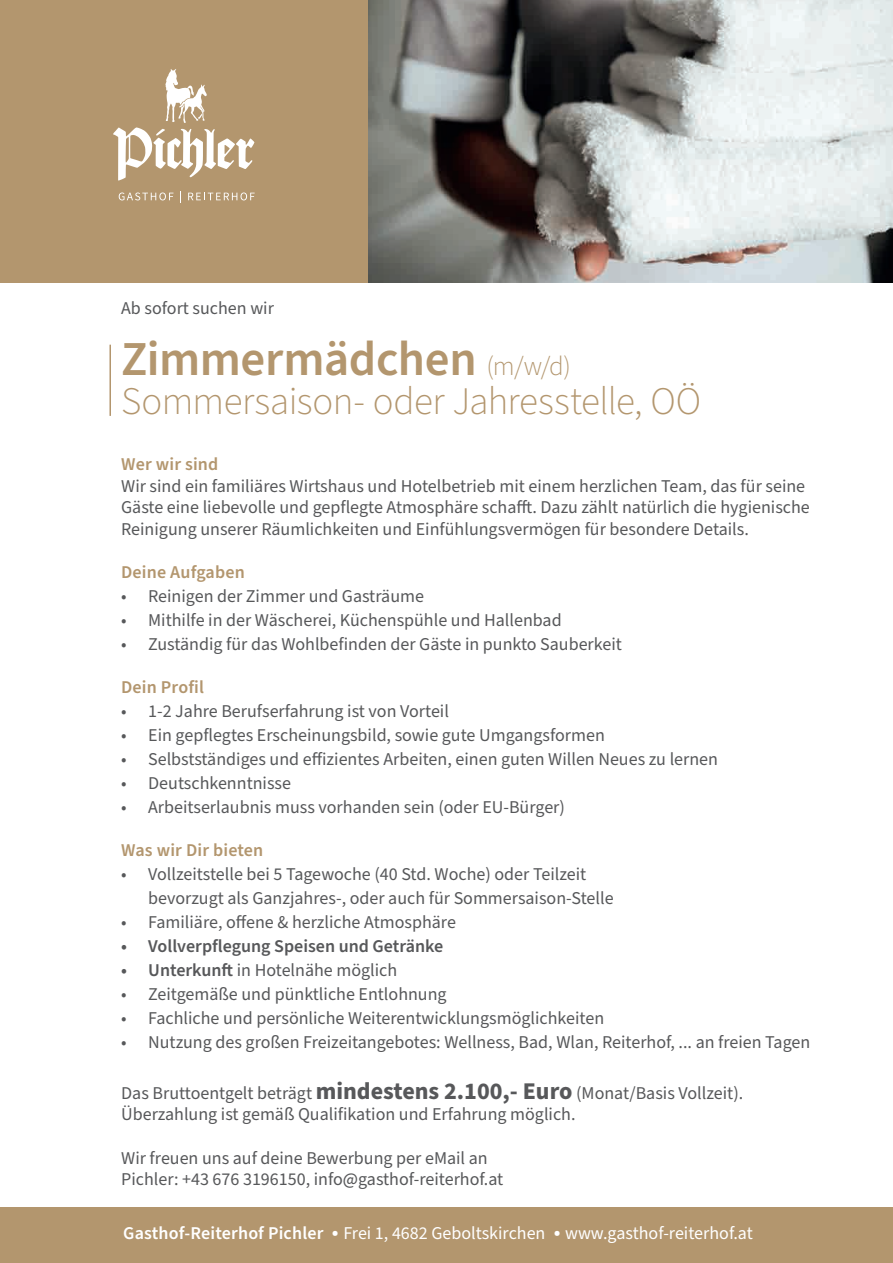
<style>
.page{position:relative;width:893px;height:1263px;background:#fff}
.page>*{position:absolute;margin:0;border:0;box-sizing:border-box;transform-origin:0 0}
.t1{font:600 48.75px "Source Sans Pro";letter-spacing:-.01em;color:#b3966e}
.t2{font:300 39px "Source Sans Pro";letter-spacing:-.015em;color:#b3966e}
.t3{font:18px/21.6px "Source Sans Pro";color:#57585a}
.t4{font:18px "Source Sans Pro";color:#fff}
.t5{font:600 18px "Source Sans Pro";letter-spacing:.01em;color:#b3966e}
.t6{font:600 18px "Source Sans Pro";color:#57585a}
.s1{font-weight:300;font-size:27px}
.s2{font-weight:600}
.s3{font-weight:700;font-size:24px}
.s4{font-family:"PT Sans"}
</style>
<div class="page">
<div style="left:0;top:0;width:368px;height:283px;background:#b3966e"></div>
<img style="left:369px;top:0;width:524px;height:282px">
<hr style="left:109px;top:345px;width:2px;height:71px;background:#b3966e">
<svg style="left:113px;top:69px;width:141px;height:112px"></svg>
<svg style="left:119px;top:192px;width:54px;height:8px"></svg>
<svg style="left:180px;top:191px;width:1px;height:12px"></svg>
<svg style="left:188px;top:192px;width:67px;height:8px"></svg>
<div style="left:0;top:1208px;width:893px;height:55px;background:#b3966e"></div>
<p class="t3" style="left:121px;top:298px;width:154px">Ab sofort suchen wir</p>
<h1 class="t1" style="left:121px;top:326px;width:451px">Zimmermädchen <span class="s1">(m/w/d)</span></h1>
<h2 class="t2" style="left:121px;top:375px;width:581px">Sommersaison- oder Jahresstelle, OÖ</h2>
<p class="t5" style="left:121px;top:452px;width:99px">Wer wir sind</p>
<p class="t3" style="left:121px;top:475px;width:690px">Wir sind ein familiäres Wirtshaus und Hotelbetrieb mit einem herzlichen Team, das für seine<br>Gäste eine liebevolle und gepflegte Atmosphäre schafft. Dazu zählt natürlich die hygienische<br>Reinigung unserer Räumlichkeiten und Einfühlungsvermögen für besondere Details.</p>
<p class="t5" style="left:121px;top:560px;width:125px">Deine Aufgaben</p>
<p class="t3" style="left:121px;top:586px;width:304px">• Reinigen der Zimmer und Gasträume</p>
<p class="t3" style="left:121px;top:610px;width:442px">• Mithilfe in der Wäscherei, Küchenspühle und Hallenbad</p>
<p class="t3" style="left:121px;top:634px;width:502px">• Zuständig für das Wohlbefinden der Gäste in punkto Sauberkeit</p>
<p class="t5" style="left:121px;top:675px;width:84px">Dein Profil</p>
<p class="t3" style="left:121px;top:701px;width:329px">• 1-2 Jahre Berufserfahrung ist von Vorteil</p>
<p class="t3" style="left:121px;top:725px;width:485px">• Ein gepflegtes Erscheinungsbild, sowie gute Umgangsformen</p>
<p class="t3" style="left:121px;top:749px;width:598px">• Selbstständiges und effizientes Arbeiten, einen guten Willen Neues zu lernen</p>
<p class="t3" style="left:121px;top:773px;width:171px">• Deutschkenntnisse</p>
<p class="t3" style="left:121px;top:797px;width:445px">• Arbeitserlaubnis muss vorhanden sein (oder EU-Bürger)</p>
<p class="t5" style="left:121px;top:838px;width:144px">Was wir Dir bieten</p>
<p class="t3" style="left:148px;top:863px;width:467px;line-height:24px;text-indent:-27px">• Vollzeitstelle bei 5 Tagewoche (40 Std. Woche) oder Teilzeit bevorzugt als Ganzjahres-, oder auch für Sommersaison-Stelle</p>
<p class="t3" style="left:121px;top:912px;width:336px">• Familiäre, offene &amp; herzliche Atmosphäre</p>
<p class="t6" style="left:121px;top:934px;width:324px">• Vollverpflegung Speisen und Getränke</p>
<p class="t3" style="left:121px;top:960px;width:278px"><span class="s2">• Unterkunft</span> in Hotelnähe möglich</p>
<p class="t3" style="left:121px;top:984px;width:327px">• Zeitgemäße und pünktliche Entlohnung</p>
<p class="t3" style="left:121px;top:1008px;width:484px">• Fachliche und persönliche Weiterentwicklungsmöglichkeiten</p>
<p class="t3" style="left:121px;top:1032px;width:691px">• Nutzung des großen Freizeitangebotes: Wellness, Bad, Wlan, Reiterhof, ... an freien Tagen</p>
<p class="t3" style="left:121px;top:1082px;width:624px">Das Bruttoentgelt beträgt <span class="s3">mindestens 2.100,- Euro</span> (Monat/Basis Vollzeit).<br>Überzahlung ist gemäß Qualifikation und Erfahrung möglich.</p>
<p class="t3" style="left:121px;top:1147px;width:384px">Wir freuen uns auf deine Bewerbung per eMail an<br>Pichler: +43 676 3196150, info@gasthof-reiterhof.at</p>
<p class="t4" style="left:123px;top:1221px;width:631px"><span class="s2">Gasthof-Reiterhof Pichler</span> <span class="s4">•</span> Frei 1, 4682 Geboltskirchen <span class="s4">•</span> www.gasthof-reiterhof.at</p>
</div>
